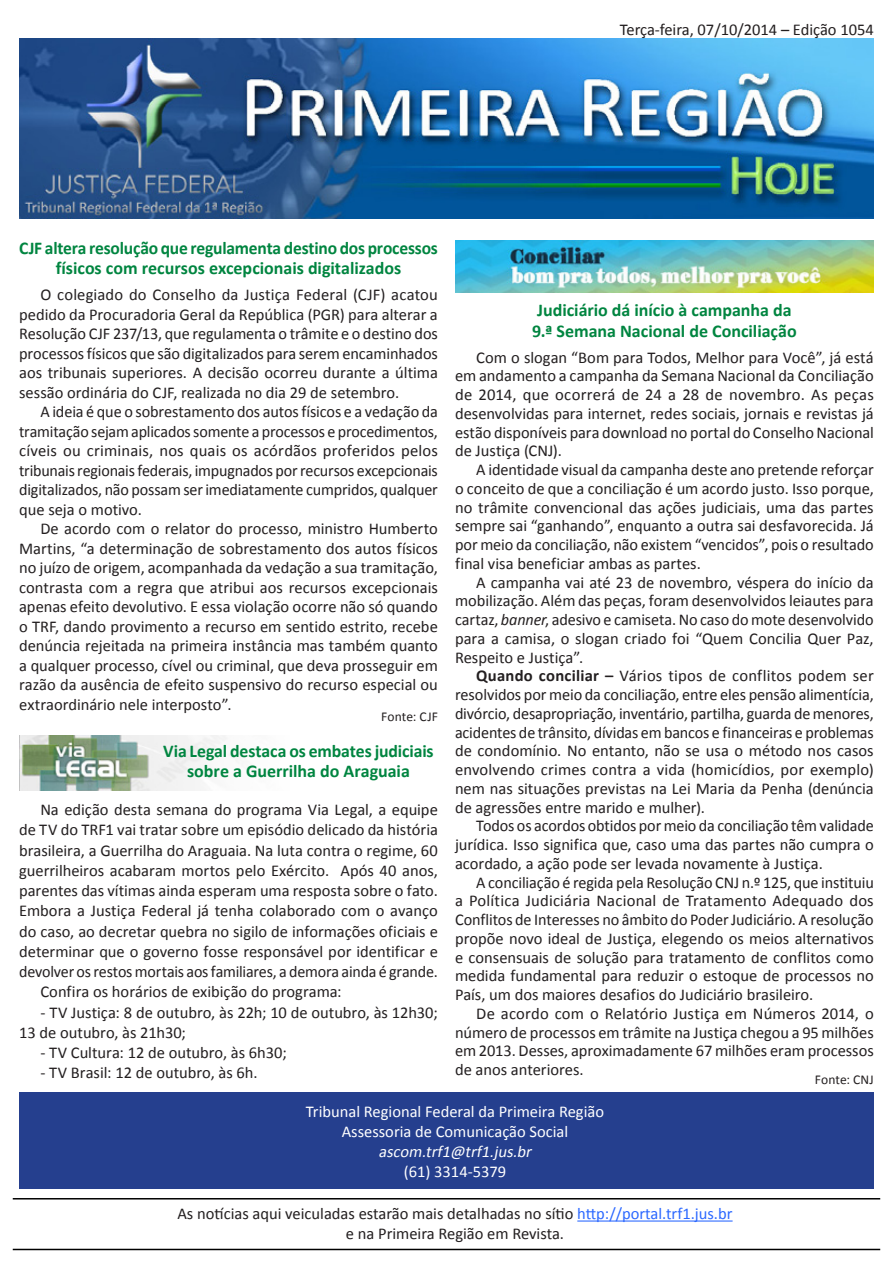
<style>
.page{position:relative;width:893px;height:1263px;background:#fff}
.page>*{position:absolute;margin:0;border:0;box-sizing:border-box;transform-origin:0 0}
._01_TEXTO_DESTAQUE_D{font:700 18px/20.2px "Calibri";letter-spacing:-.005em;color:#008540;text-align:center}
._01_TEXTO_DESTAQUE_D-2{font:16.5px/18.8px "Calibri";letter-spacing:-.005em;color:#231f20;text-align:justify}
.Texto{font:16.5px "Calibri";color:#231f20}
.Texto-2{font:16.5px "Calibri";color:#fff}
.Texto-3{font:italic 16.5px "Calibri";color:#fff}
._01_TEXTO_DESTAQUE_D-3{font:13.5px "Calibri";letter-spacing:.005em;color:#231f20}
.s1{font-style:italic}
.s2{font-weight:700}
.s3{color:#2b68ff}
</style>
<div class="page">
<div style="left:19px;top:1092px;width:855px;height:96px;background:#253f8e"></div>
<img style="left:19px;top:39px;width:855px;height:179px">
<hr style="left:577px;top:1220px;width:156px;height:1px;background:#2b68ff">
<hr style="left:13px;top:1198px;width:867px;height:1px;background:#000">
<hr style="left:13px;top:1249px;width:867px;height:1px;background:#000">
<img style="left:19px;top:735px;width:218px;height:56px">
<img style="left:455px;top:240px;width:419px;height:52px">
<p class="_01_TEXTO_DESTAQUE_D-2" style="left:620px;top:20px;width:255px">Terça-feira, 07/10/2014 – Edição 1054</p>
<p class="_01_TEXTO_DESTAQUE_D" style="left:19px;top:237px;width:420px">CJF altera resolução que regulamenta destino dos processos físicos com recursos excepcionais digitalizados</p>
<p class="_01_TEXTO_DESTAQUE_D-2" style="left:19px;top:284px;width:420px;line-height:19.5px;text-indent:21px">O colegiado do Conselho da Justiça Federal (CJF) acatou pedido da Procuradoria Geral da República (PGR) para alterar a Resolução CJF 237/13, que regulamenta o trâmite e o destino dos processos físicos que são digitalizados para serem encaminhados aos tribunais superiores. A decisão ocorreu durante a última sessão ordinária do CJF, realizada no dia 29 de setembro.</p>
<p class="_01_TEXTO_DESTAQUE_D-2" style="left:19px;top:401px;width:420px;line-height:19.5px;text-indent:21px">A ideia é que o sobrestamento dos autos físicos e a vedação da tramitação sejam aplicados somente a processos e procedimentos, cíveis ou criminais, nos quais os acórdãos proferidos pelos tribunais regionais federais, impugnados por recursos excepcionais digitalizados, não possam ser imediatamente cumpridos, qualquer que seja o motivo.</p>
<p class="_01_TEXTO_DESTAQUE_D-2" style="left:19px;top:518px;width:420px;line-height:19.5px;text-indent:21px">De acordo com o relator do processo, ministro Humberto Martins, “a determinação de sobrestamento dos autos físicos no juízo de origem, acompanhada da vedação a sua tramitação, contrasta com a regra que atribui aos recursos excepcionais apenas efeito devolutivo. E essa violação ocorre não só quando o TRF, dando provimento a recurso em sentido estrito, recebe denúncia rejeitada na primeira instância mas também quanto a qualquer processo, cível ou criminal, que deva prosseguir em razão da ausência de efeito suspensivo do recurso especial ou extraordinário nele interposto”.</p>
<p class="_01_TEXTO_DESTAQUE_D-3" style="left:381px;top:708px;width:58px">Fonte: CJF</p>
<p class="_01_TEXTO_DESTAQUE_D" style="left:163px;top:740px;width:272px">Via Legal destaca os embates judiciais sobre a Guerrilha do Araguaia</p>
<p class="_01_TEXTO_DESTAQUE_D-2" style="left:19px;top:799px;width:420px;line-height:20.2px;text-indent:21px">Na edição desta semana do programa Via Legal, a equipe de TV do TRF1 vai tratar sobre um episódio delicado da história brasileira, a Guerrilha do Araguaia. Na luta contra o regime, 60 guerrilheiros acabaram mortos pelo Exército. Após 40 anos, parentes das vítimas ainda esperam uma resposta sobre o fato.<br>Embora a Justiça Federal já tenha colaborado com o avanço do caso, ao decretar quebra no sigilo de informações oficiais e determinar que o governo fosse responsável por identificar e devolver os restos mortais aos familiares, a demora ainda é grande.</p>
<p class="_01_TEXTO_DESTAQUE_D-2" style="left:40px;top:982px;width:303px">Confira os horários de exibição do programa:</p>
<p class="_01_TEXTO_DESTAQUE_D-2" style="left:19px;top:1001px;width:420px;line-height:20.2px;text-indent:21px">- TV Justiça: 8 de outubro, às 22h; 10 de outubro, às 12h30;<br>13 de outubro, às 21h30;</p>
<p class="_01_TEXTO_DESTAQUE_D-2" style="left:40px;top:1042px;width:248px">- TV Cultura: 12 de outubro, às 6h30;</p>
<p class="_01_TEXTO_DESTAQUE_D-2" style="left:40px;top:1063px;width:219px">- TV Brasil: 12 de outubro, às 6h.</p>
<p class="_01_TEXTO_DESTAQUE_D" style="left:537px;top:300px;width:256px">Judiciário dá início à campanha da</p>
<p class="_01_TEXTO_DESTAQUE_D" style="left:532px;top:320px;width:266px">9.ª Semana Nacional de Conciliação</p>
<p class="_01_TEXTO_DESTAQUE_D-2" style="left:455px;top:347px;width:420px;text-indent:21px">Com o slogan “Bom para Todos, Melhor para Você”, já está em andamento a campanha da Semana Nacional da Conciliação de 2014, que ocorrerá de 24 a 28 de novembro. As peças desenvolvidas para internet, redes sociais, jornais e revistas já estão disponíveis para download no portal do Conselho Nacional de Justiça (CNJ).</p>
<p class="_01_TEXTO_DESTAQUE_D-2" style="left:455px;top:459px;width:420px;text-indent:21px">A identidade visual da campanha deste ano pretende reforçar o conceito de que a conciliação é um acordo justo. Isso porque, no trâmite convencional das ações judiciais, uma das partes sempre sai “ganhando”, enquanto a outra sai desfavorecida. Já por meio da conciliação, não existem “vencidos”, pois o resultado final visa beneficiar ambas as partes.</p>
<p class="_01_TEXTO_DESTAQUE_D-2" style="left:455px;top:572px;width:420px;text-indent:21px">A campanha vai até 23 de novembro, véspera do início da mobilização. Além das peças, foram desenvolvidos leiautes para cartaz, <span class="s1">banner</span>, adesivo e camiseta. No caso do mote desenvolvido para a camisa, o slogan criado foi “Quem Concilia Quer Paz, Respeito e Justiça”.</p>
<p class="_01_TEXTO_DESTAQUE_D-2" style="left:455px;top:666px;width:420px;text-indent:21px"><span class="s2">Quando conciliar –</span> Vários tipos de conflitos podem ser resolvidos por meio da conciliação, entre eles pensão alimentícia, divórcio, desapropriação, inventário, partilha, guarda de menores, acidentes de trânsito, dívidas em bancos e financeiras e problemas de condomínio. No entanto, não se usa o método nos casos envolvendo crimes contra a vida (homicídios, por exemplo) nem nas situações previstas na Lei Maria da Penha (denúncia de agressões entre marido e mulher).</p>
<p class="_01_TEXTO_DESTAQUE_D-2" style="left:455px;top:816px;width:420px;text-indent:21px">Todos os acordos obtidos por meio da conciliação têm validade jurídica. Isso significa que, caso uma das partes não cumpra o acordado, a ação pode ser levada novamente à Justiça.</p>
<p class="_01_TEXTO_DESTAQUE_D-2" style="left:455px;top:872px;width:420px;text-indent:21px">A conciliação é regida pela Resolução CNJ n.º 125, que instituiu a Política Judiciária Nacional de Tratamento Adequado dos Conflitos de Interesses no âmbito do Poder Judiciário. A resolução propõe novo ideal de Justiça, elegendo os meios alternativos e consensuais de solução para tratamento de conflitos como medida fundamental para reduzir o estoque de processos no País, um dos maiores desafios do Judiciário brasileiro.</p>
<p class="_01_TEXTO_DESTAQUE_D-2" style="left:455px;top:1003px;width:420px;text-indent:21px">De acordo com o Relatório Justiça em Números 2014, o número de processos em trâmite na Justiça chegou a 95 milhões em 2013. Desses, aproximadamente 67 milhões eram processos de anos anteriores.</p>
<p class="_01_TEXTO_DESTAQUE_D-3" style="left:815px;top:1071px;width:60px">Fonte: CNJ</p>
<p class="Texto-2" style="left:306px;top:1101px;width:300px">Tribunal Regional Federal da Primeira Região</p>
<p class="Texto-2" style="left:342px;top:1121px;width:228px">Assessoria de Comunicação Social</p>
<p class="Texto-3" style="left:379px;top:1141px;width:158px">ascom.trf1@trf1.jus.br</p>
<p class="Texto-2" style="left:404px;top:1161px;width:104px">(61) 3314-5379</p>
<p class="Texto" style="left:177px;top:1203px;width:557px">As notícias aqui veiculadas estarão mais detalhadas no sítio <span class="s3">http://portal.trf1.jus.br</span></p>
<p class="Texto" style="left:346px;top:1223px;width:220px">e na Primeira Região em Revista.</p>
</div>
